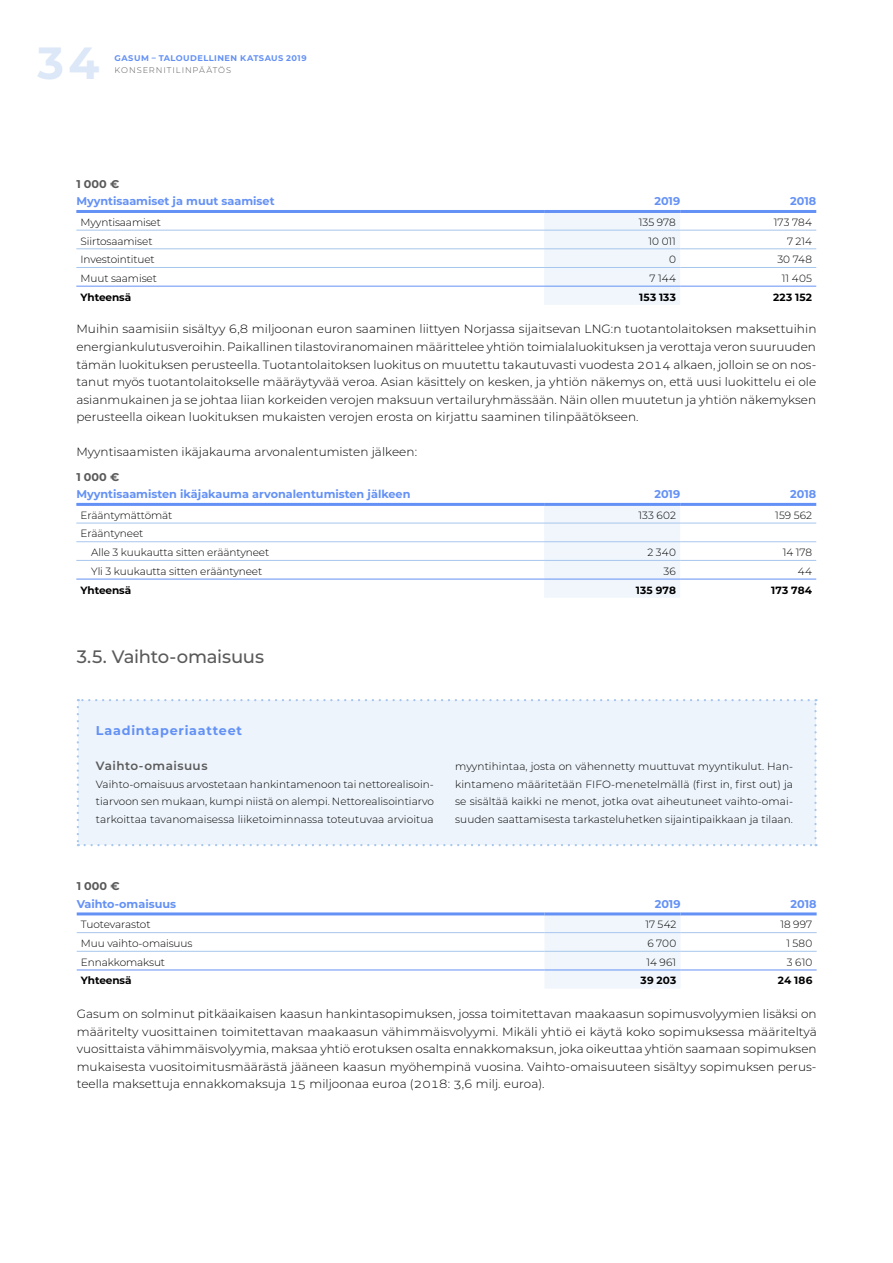
<style>
.page{position:relative;width:893px;height:1263px;background:#fff}
.page>*{position:absolute;margin:0;border:0;box-sizing:border-box;transform-origin:0 0}
.t1{font:700 45px "Montserrat";color:#dce8f8}
.t2{font:500 18px "Montserrat";letter-spacing:-.02em;color:#5a5a5a}
.t3{font:700 12.75px "Montserrat";letter-spacing:.055em;color:#6491f5}
.t4{font:300 12px/17.5px "Montserrat";letter-spacing:.005em;color:#000;text-align:justify}
.t5{font:600 12px "Montserrat";letter-spacing:.035em;color:#5a5a5a}
.t6{font:700 11.25px "Montserrat";color:#6491f5}
.t7{font:700 11.25px "Montserrat";color:#5a5a5a}
.t8{font:300 10.5px/17.5px "Montserrat";letter-spacing:-.01em;color:#000;text-align:justify}
.t9{font:700 10.5px "Montserrat";color:#000}
.t10{font:700 8.25px "Montserrat";letter-spacing:.055em;color:#6491f5}
.t11{font:300 8.25px "Montserrat";letter-spacing:.11em;color:#5a5a5a}
</style>
<div class="page">
<div style="left:544px;top:213px;width:136px;height:92px;background:#f0f6fc"></div>
<hr style="left:76px;top:286px;width:468px;height:1px;background:#6491f5">
<hr style="left:544px;top:286px;width:136px;height:1px;background:#6491f5">
<hr style="left:680px;top:286px;width:136px;height:1px;background:#6491f5">
<hr style="left:76px;top:230px;width:468px;height:1px;background:#a7c6ed">
<hr style="left:544px;top:230px;width:136px;height:1px;background:#a7c6ed">
<hr style="left:680px;top:230px;width:136px;height:1px;background:#a7c6ed">
<hr style="left:76px;top:249px;width:468px;height:1px;background:#a7c6ed">
<hr style="left:544px;top:249px;width:136px;height:1px;background:#a7c6ed">
<hr style="left:680px;top:249px;width:136px;height:1px;background:#a7c6ed">
<hr style="left:76px;top:267px;width:468px;height:1px;background:#a7c6ed">
<hr style="left:544px;top:267px;width:136px;height:1px;background:#a7c6ed">
<hr style="left:680px;top:267px;width:136px;height:1px;background:#a7c6ed">
<hr style="left:76px;top:210px;width:468px;height:3px;background:#6491f5">
<hr style="left:544px;top:210px;width:136px;height:3px;background:#6491f5">
<hr style="left:680px;top:210px;width:136px;height:3px;background:#6491f5">
<div style="left:544px;top:506px;width:136px;height:92px;background:#f0f6fc"></div>
<hr style="left:76px;top:579px;width:468px;height:1px;background:#6491f5">
<hr style="left:544px;top:579px;width:136px;height:1px;background:#6491f5">
<hr style="left:680px;top:579px;width:136px;height:1px;background:#6491f5">
<hr style="left:76px;top:523px;width:468px;height:1px;background:#a7c6ed">
<hr style="left:544px;top:523px;width:136px;height:1px;background:#a7c6ed">
<hr style="left:680px;top:523px;width:136px;height:1px;background:#a7c6ed">
<hr style="left:76px;top:541px;width:468px;height:1px;background:#a7c6ed">
<hr style="left:544px;top:541px;width:136px;height:1px;background:#a7c6ed">
<hr style="left:680px;top:541px;width:136px;height:1px;background:#a7c6ed">
<hr style="left:76px;top:560px;width:468px;height:1px;background:#a7c6ed">
<hr style="left:544px;top:560px;width:136px;height:1px;background:#a7c6ed">
<hr style="left:680px;top:560px;width:136px;height:1px;background:#a7c6ed">
<hr style="left:76px;top:503px;width:468px;height:3px;background:#6491f5">
<hr style="left:544px;top:503px;width:136px;height:3px;background:#6491f5">
<hr style="left:680px;top:503px;width:136px;height:3px;background:#6491f5">
<div style="left:544px;top:915px;width:137px;height:73px;background:#f0f6fc"></div>
<hr style="left:77px;top:969px;width:467px;height:1px;background:#6491f5">
<hr style="left:544px;top:969px;width:137px;height:1px;background:#6491f5">
<hr style="left:681px;top:969px;width:136px;height:1px;background:#6491f5">
<hr style="left:77px;top:932px;width:467px;height:1px;background:#a7c6ed">
<hr style="left:544px;top:932px;width:137px;height:1px;background:#a7c6ed">
<hr style="left:681px;top:932px;width:136px;height:1px;background:#a7c6ed">
<hr style="left:77px;top:951px;width:467px;height:1px;background:#a7c6ed">
<hr style="left:544px;top:951px;width:137px;height:1px;background:#a7c6ed">
<hr style="left:681px;top:951px;width:136px;height:1px;background:#a7c6ed">
<hr style="left:77px;top:912px;width:467px;height:3px;background:#6491f5">
<hr style="left:544px;top:912px;width:137px;height:3px;background:#6491f5">
<hr style="left:681px;top:912px;width:136px;height:3px;background:#6491f5">
<div style="left:77px;top:699px;width:740px;height:147px;background:#edf4fb"></div>
<h1 class="t1" style="left:37px;top:30px;width:64px">34</h1>
<p class="t10" style="left:115px;top:52px;width:194px">GASUM – TALOUDELLINEN KATSAUS 2019</p>
<p class="t11" style="left:115px;top:64px;width:118px">KONSERNITILINPÄÄTÖS</p>
<p class="t7" style="left:76px;top:176px;width:44px">1 000 €</p>
<p class="t6" style="left:76px;top:193px;width:200px">Myyntisaamiset ja muut saamiset</p>
<p class="t6" style="left:654px;top:193px;width:27px">2019</p>
<p class="t6" style="left:790px;top:193px;width:28px">2018</p>
<p class="t8" style="left:81px;top:213px;width:82px">Myyntisaamiset</p>
<p class="t8" style="left:639px;top:213px;width:39px">135 978</p>
<p class="t8" style="left:774px;top:213px;width:40px">173 784</p>
<p class="t8" style="left:81px;top:232px;width:73px">Siirtosaamiset</p>
<p class="t8" style="left:648px;top:232px;width:29px">10 011</p>
<p class="t8" style="left:787px;top:232px;width:27px">7 214</p>
<p class="t8" style="left:81px;top:250px;width:76px">Investointituet</p>
<p class="t8" style="left:669px;top:250px;width:8px">0</p>
<p class="t8" style="left:777px;top:250px;width:36px">30 748</p>
<p class="t8" style="left:81px;top:269px;width:78px">Muut saamiset</p>
<p class="t8" style="left:650px;top:269px;width:28px">7 144</p>
<p class="t8" style="left:782px;top:269px;width:32px">11 405</p>
<p class="t9" style="left:81px;top:289px;width:52px">Yhteensä</p>
<p class="t9" style="left:639px;top:289px;width:38px">153 133</p>
<p class="t9" style="left:773px;top:289px;width:40px">223 152</p>
<p class="t4" style="left:76px;top:320px;width:742px">Muihin saamisiin sisältyy 6,8 miljoonan euron saaminen liittyen Norjassa sijaitsevan LNG:n tuotantolaitoksen maksettuihin energiankulutusveroihin. Paikallinen tilastoviranomainen määrittelee yhtiön toimialaluokituksen ja verottaja veron suuruuden tämän luokituksen perusteella. Tuotantolaitoksen luokitus on muutettu takautuvasti vuodesta 2014 alkaen, jolloin se on nos&shy;tanut myös tuotantolaitokselle määräytyvää veroa. Asian käsittely on kesken, ja yhtiön näkemys on, että uusi luokittelu ei ole asianmukainen ja se johtaa liian korkeiden verojen maksuun vertailuryhmässään. Näin ollen muutetun ja yhtiön näkemyksen perusteella oikean luokituksen mukaisten verojen erosta on kirjattu saaminen tilinpäätökseen.</p>
<p class="t4" style="left:76px;top:443px;width:342px">Myyntisaamisten ikäjakauma arvonalentumisten jälkeen:</p>
<p class="t7" style="left:76px;top:469px;width:44px">1 000 €</p>
<p class="t6" style="left:76px;top:486px;width:336px">Myyntisaamisten ikäjakauma arvonalentumisten jälkeen</p>
<p class="t6" style="left:654px;top:486px;width:27px">2019</p>
<p class="t6" style="left:790px;top:486px;width:28px">2018</p>
<p class="t8" style="left:81px;top:506px;width:93px">Erääntymättömät</p>
<p class="t8" style="left:638px;top:506px;width:39px">133 602</p>
<p class="t8" style="left:775px;top:506px;width:38px">159 562</p>
<p class="t8" style="left:91px;top:524px;width:180px;line-height:18.6px;text-indent:-11px">Erääntyneet<br>Alle 3 kuukautta sitten erääntyneet</p>
<p class="t8" style="left:647px;top:543px;width:30px">2 340</p>
<p class="t8" style="left:783px;top:543px;width:31px">14 178</p>
<p class="t8" style="left:91px;top:562px;width:173px">Yli 3 kuukautta sitten erääntyneet</p>
<p class="t8" style="left:664px;top:562px;width:14px">36</p>
<p class="t8" style="left:798px;top:562px;width:16px">44</p>
<p class="t9" style="left:81px;top:582px;width:52px">Yhteensä</p>
<p class="t9" style="left:636px;top:582px;width:41px">135 978</p>
<p class="t9" style="left:771px;top:582px;width:42px">173 784</p>
<h2 class="t2" style="left:77px;top:644px;width:189px">3.5. Vaihto-omaisuus</h2>
<p class="t3" style="left:96px;top:721px;width:148px">Laadintaperiaatteet</p>
<p class="t5" style="left:96px;top:757px;width:113px">Vaihto-omaisuus</p>
<p class="t8" style="left:96px;top:775px;width:340px">Vaihto-omaisuus arvostetaan hankintamenoon tai nettorealisoin&shy;tiarvoon sen mukaan, kumpi niistä on alempi. Nettorealisointiarvo tarkoittaa tavanomaisessa liiketoiminnassa toteutuvaa arvioitua</p>
<p class="t8" style="left:455px;top:757px;width:339px">myyntihintaa, josta on vähennetty muuttuvat myyntikulut. Han&shy;kintameno määritetään FIFO-menetelmällä (first in, first out) ja se sisältää kaikki ne menot, jotka ovat aiheutuneet vaihto-omai&shy;suuden saattamisesta tarkasteluhetken sijaintipaikkaan ja tilaan.</p>
<p class="t7" style="left:77px;top:878px;width:44px">1 000 €</p>
<p class="t6" style="left:77px;top:895px;width:101px">Vaihto-omaisuus</p>
<p class="t6" style="left:655px;top:895px;width:27px">2019</p>
<p class="t6" style="left:791px;top:895px;width:28px">2018</p>
<p class="t8" style="left:81px;top:915px;width:71px">Tuotevarastot</p>
<p class="t8" style="left:645px;top:915px;width:32px">17 542</p>
<p class="t8" style="left:780px;top:915px;width:34px">18 997</p>
<p class="t8" style="left:81px;top:934px;width:113px">Muu vaihto-omaisuus</p>
<p class="t8" style="left:647px;top:934px;width:30px">6 700</p>
<p class="t8" style="left:786px;top:934px;width:28px">1 580</p>
<p class="t8" style="left:81px;top:953px;width:86px">Ennakkomaksut</p>
<p class="t8" style="left:646px;top:953px;width:31px">14 961</p>
<p class="t8" style="left:787px;top:953px;width:27px">3 610</p>
<p class="t9" style="left:81px;top:973px;width:52px">Yhteensä</p>
<p class="t9" style="left:641px;top:973px;width:37px">39 203</p>
<p class="t9" style="left:778px;top:973px;width:36px">24 186</p>
<p class="t4" style="left:77px;top:1004px;width:742px">Gasum on solminut pitkäaikaisen kaasun hankintasopimuksen, jossa toimitettavan maakaasun sopimusvolyymien lisäksi on määritelty vuosittainen toimitettavan maakaasun vähimmäisvolyymi. Mikäli yhtiö ei käytä koko sopimuksessa määriteltyä vuosittaista vähimmäisvolyymia, maksaa yhtiö erotuksen osalta ennakkomaksun, joka oikeuttaa yhtiön saamaan sopimuksen mukaisesta vuositoimitusmäärästä jääneen kaasun myöhempinä vuosina. Vaihto-omaisuuteen sisältyy sopimuksen perus&shy;teella maksettuja ennakkomaksuja 15 miljoonaa euroa (2018: 3,6 milj. euroa).</p>
</div>
